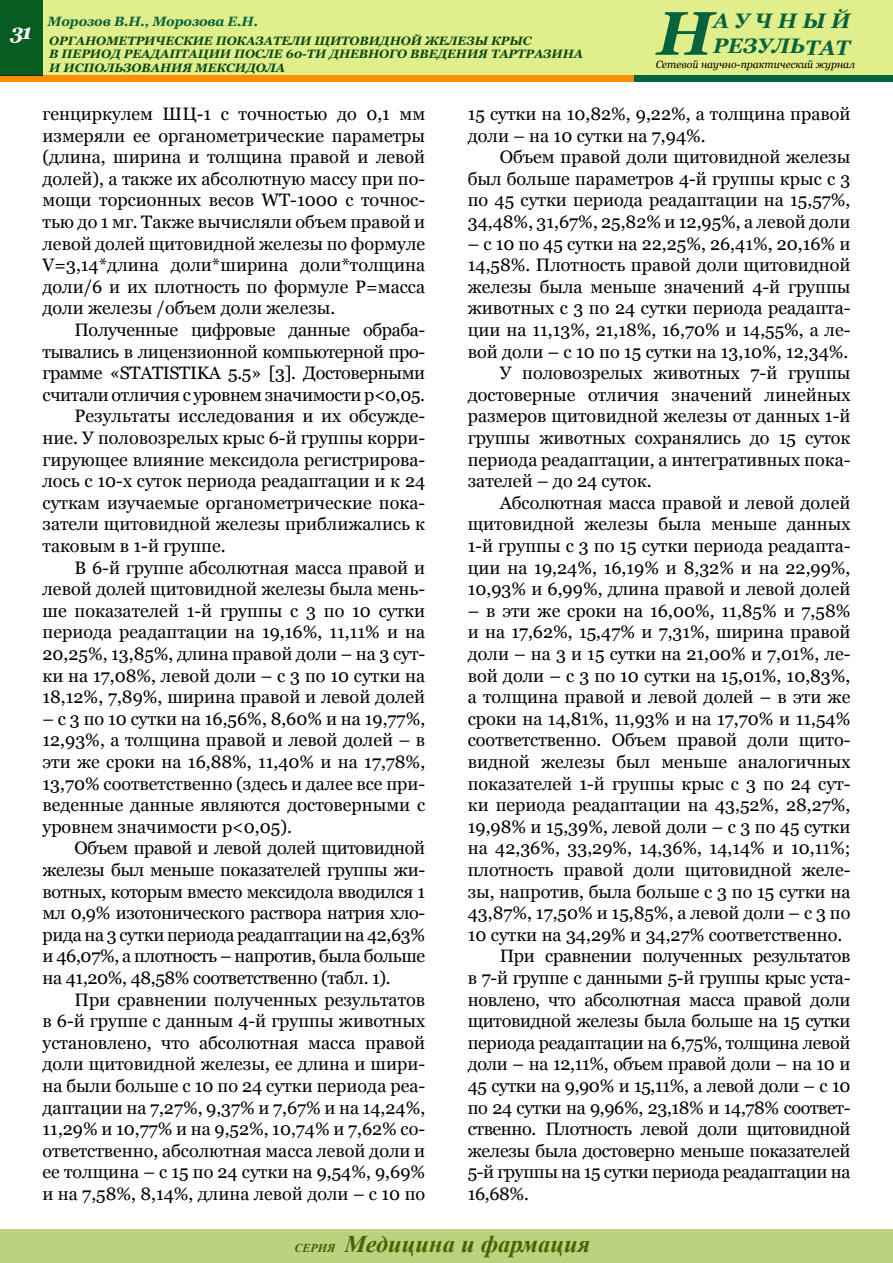
<style>
.page{position:relative;width:893px;height:1263px;background:#fff}
.page>*{position:absolute;margin:0;border:0;box-sizing:border-box;transform-origin:0 0}
.t1{font:italic 700 61.5px "Georgia";color:#07633d}
.t2{font:italic 700 24px "Times New Roman";color:#466400}
.t3{font:italic 700 21px/25.2px "Georgia";color:#07633d}
.t4{font:18px/21.6px "Georgia";color:#000;text-align:justify}
.t5{font:18px "Georgia";letter-spacing:-.02em;color:#000}
.t6{font:italic 700 13.5px "Georgia";letter-spacing:-.01em;color:#07633d}
.t7{font:italic 700 12.15px/13.5px "Georgia";color:#074812}
.t8{font:italic 10.5px "Georgia";color:#000}
.s1{font-size:12px}
</style>
<div class="page">
<div style="left:0;top:1229px;width:893px;height:34px;background:#bbd380"></div>
<div style="left:0;top:0;width:893px;height:81px;background:#e0ee8c"></div>
<div style="left:0;top:75px;width:655px;height:7px;background:#ff8d00"></div>
<div style="left:0;top:0;width:43px;height:75px;background:#065c21"></div>
<div style="left:634px;top:75px;width:259px;height:7px;background:#07633d"></div>
<p class="t6" style="left:48px;top:13px;width:212px">Морозов В.Н., Морозова Е.Н.</p>
<p class="t7" style="left:49px;top:34px;width:535px;text-indent:-39px"><sup>31</sup> ОРГАНОМЕТРИЧЕСКИЕ ПОКАЗАТЕЛИ ЩИТОВИДНОЙ ЖЕЛЕЗЫ КРЫС<br>В ПЕРИОД РЕАДАПТАЦИИ ПОСЛЕ 60-ТИ ДНЕВНОГО ВВЕДЕНИЯ ТАРТРАЗИНА<br>И ИСПОЛЬЗОВАНИЯ МЕКСИДОЛА</p>
<p class="t3" style="left:713px;top:8px;width:139px">АУЧНЫЙ<br>РЕЗУЛЬТАТ</p>
<h1 class="t1" style="left:657px;top:-2px;width:58px">Н</h1>
<p class="t8" style="left:655px;top:58px;width:201px">Сетевой научно-практический журнал</p>
<p class="t4" style="left:43px;top:103px;width:384px">генциркулем ШЦ-1 с точностью до 0,1 мм измеряли ее органометрические параметры (длина, ширина и толщина правой и левой долей), а также их абсолютную массу при по&shy;мощи торсионных весов WT-1000 с точнос&shy;тью до 1 мг. Также вычисляли объем правой и левой долей щитовидной железы по формуле V=3,14*длина доли*ширина доли*толщина доли/6 и их плотность по формуле Р=масса доли железы /объем доли железы.</p>
<p class="t5" style="left:74px;top:319px;width:352px">Полученные цифровые данные обраба-</p>
<p class="t5" style="left:43px;top:341px;width:384px">тывались в лицензионной компьютерной про-</p>
<p class="t5" style="left:43px;top:363px;width:384px">грамме «STATISTIKA 5.5» [3]. Достоверными</p>
<p class="t5" style="left:43px;top:384px;width:384px">считали отличия с уровнем значимости р&lt;0,05.</p>
<p class="t4" style="left:74px;top:405px;width:352px">Результаты исследования и их обсужде-</p>
<p class="t4" style="left:43px;top:427px;width:384px">ние. У половозрелых крыс 6-й группы корри-</p>
<p class="t4" style="left:43px;top:448px;width:384px">гирующее влияние мексидола регистрирова-</p>
<p class="t4" style="left:43px;top:470px;width:384px">лось с 10-х суток периода реадаптации и к 24</p>
<p class="t4" style="left:43px;top:492px;width:384px">суткам изучаемые органометрические пока-</p>
<p class="t4" style="left:43px;top:513px;width:384px">затели щитовидной железы приближались к</p>
<p class="t4" style="left:43px;top:535px;width:185px">таковым в 1-й группе.</p>
<p class="t4" style="left:74px;top:556px;width:352px">В 6-й группе абсолютная масса правой и</p>
<p class="t4" style="left:43px;top:578px;width:384px">левой долей щитовидной железы была мень-</p>
<p class="t4" style="left:43px;top:600px;width:384px">ше показателей 1-й группы с 3 по 10 сутки</p>
<p class="t4" style="left:43px;top:621px;width:384px">периода реадаптации на 19,16%, 11,11% и на</p>
<p class="t4" style="left:43px;top:643px;width:384px">20,25%, 13,85%, длина правой доли – на 3 сут-</p>
<p class="t4" style="left:43px;top:664px;width:384px">ки на 17,08%, левой доли – с 3 по 10 сутки на</p>
<p class="t4" style="left:43px;top:686px;width:384px">18,12%, 7,89%, ширина правой и левой долей</p>
<p class="t4" style="left:43px;top:708px;width:384px">– с 3 по 10 сутки на 16,56%, 8,60% и на 19,77%, 12,93%, а толщина правой и левой долей – в эти же сроки на 16,88%, 11,40% и на 17,78%, 13,70% соответственно (здесь и далее все при&shy;веденные данные являются достоверными с уровнем значимости р&lt;0,05).</p>
<p class="t4" style="left:43px;top:837px;width:384px;text-indent:32px">Объем правой и левой долей щитовидной железы был меньше показателей группы жи&shy;вотных, которым вместо мексидола вводился 1 мл 0,9% изотонического раствора натрия хло&shy;рида на 3 сутки периода реадаптации на 42,63% и 46,07%, а плотность – напротив, была больше на 41,20%, 48,58% соответственно (табл. 1).</p>
<p class="t4" style="left:43px;top:988px;width:384px;text-indent:32px">При сравнении полученных результатов в 6-й группе с данным 4-й группы животных установлено, что абсолютная масса правой доли щитовидной железы, ее длина и шири&shy;на были больше с 10 по 24 сутки периода реа&shy;даптации на 7,27%, 9,37% и 7,67% и на 14,24%, 11,29% и 10,77% и на 9,52%, 10,74% и 7,62% со&shy;ответственно, абсолютная масса левой доли и ее толщина – с 15 по 24 сутки на 9,54%, 9,69% и на 7,58%, 8,14%, длина левой доли – с 10 по</p>
<p class="t4" style="left:468px;top:103px;width:384px">15 сутки на 10,82%, 9,22%, а толщина правой доли – на 10 сутки на 7,94%.</p>
<p class="t4" style="left:468px;top:146px;width:384px;text-indent:32px">Объем правой доли щитовидной железы был больше параметров 4-й группы крыс с 3 по 45 сутки периода реадаптации на 15,57%, 34,48%, 31,67%, 25,82% и 12,95%, а левой доли</p>
<p class="t4" style="left:468px;top:232px;width:384px">– с 10 по 45 сутки на 22,25%, 26,41%, 20,16% и</p>
<p class="t4" style="left:468px;top:254px;width:384px">14,58%. Плотность правой доли щитовидной</p>
<p class="t4" style="left:468px;top:276px;width:384px">железы была меньше значений 4-й группы</p>
<p class="t4" style="left:468px;top:297px;width:384px">животных с 3 по 24 сутки периода реадапта-</p>
<p class="t4" style="left:468px;top:319px;width:384px">ции на 11,13%, 21,18%, 16,70% и 14,55%, а ле-</p>
<p class="t4" style="left:468px;top:340px;width:382px">вой доли – с 10 по 15 сутки на 13,10%, 12,34%.</p>
<p class="t4" style="left:500px;top:362px;width:352px">У половозрелых животных 7-й группы</p>
<p class="t4" style="left:468px;top:384px;width:384px">достоверные отличия значений линейных</p>
<p class="t4" style="left:468px;top:405px;width:384px">размеров щитовидной железы от данных 1-й</p>
<p class="t4" style="left:468px;top:427px;width:384px">группы животных сохранялись до 15 суток</p>
<p class="t4" style="left:468px;top:448px;width:384px">периода реадаптации, а интегративных пока-</p>
<p class="t4" style="left:468px;top:470px;width:185px">зателей – до 24 суток.</p>
<p class="t4" style="left:500px;top:492px;width:352px">Абсолютная масса правой и левой долей</p>
<p class="t4" style="left:468px;top:513px;width:384px">щитовидной железы была меньше данных</p>
<p class="t4" style="left:468px;top:535px;width:384px">1-й группы с 3 по 15 сутки периода реадапта-</p>
<p class="t4" style="left:468px;top:556px;width:384px">ции на 19,24%, 16,19% и 8,32% и на 22,99%,</p>
<p class="t4" style="left:468px;top:578px;width:384px">10,93% и 6,99%, длина правой и левой долей</p>
<p class="t4" style="left:468px;top:600px;width:384px">– в эти же сроки на 16,00%, 11,85% и 7,58%</p>
<p class="t4" style="left:468px;top:621px;width:384px">и на 17,62%, 15,47% и 7,31%, ширина правой</p>
<p class="t4" style="left:468px;top:643px;width:384px">доли – на 3 и 15 сутки на 21,00% и 7,01%, ле-</p>
<p class="t4" style="left:468px;top:664px;width:384px">вой доли – с 3 по 10 сутки на 15,01%, 10,83%,</p>
<p class="t4" style="left:468px;top:686px;width:384px">а толщина правой и левой долей – в эти же</p>
<p class="t4" style="left:468px;top:708px;width:384px">сроки на 14,81%, 11,93% и на 17,70% и 11,54%</p>
<p class="t4" style="left:468px;top:729px;width:384px">соответственно. Объем правой доли щито-</p>
<p class="t4" style="left:468px;top:751px;width:384px">видной железы был меньше аналогичных</p>
<p class="t4" style="left:468px;top:772px;width:384px">показателей 1-й группы крыс с 3 по 24 сут-</p>
<p class="t4" style="left:468px;top:794px;width:384px">ки периода реадаптации на 43,52%, 28,27%,</p>
<p class="t4" style="left:468px;top:816px;width:384px">19,98% и 15,39%, левой доли – с 3 по 45 сутки</p>
<p class="t4" style="left:468px;top:837px;width:384px">на 42,36%, 33,29%, 14,36%, 14,14% и 10,11%;</p>
<p class="t4" style="left:468px;top:859px;width:384px">плотность правой доли щитовидной желе-</p>
<p class="t4" style="left:468px;top:880px;width:384px">зы, напротив, была больше с 3 по 15 сутки на</p>
<p class="t4" style="left:468px;top:902px;width:384px">43,87%, 17,50% и 15,85%, а левой доли – с 3 по</p>
<p class="t4" style="left:468px;top:924px;width:376px">10 сутки на 34,29% и 34,27% соответственно.</p>
<p class="t5" style="left:500px;top:946px;width:352px">При сравнении полученных результатов</p>
<p class="t5" style="left:468px;top:967px;width:384px">в 7-й группе с данными 5-й группы крыс уста-</p>
<p class="t5" style="left:468px;top:989px;width:384px">новлено, что абсолютная масса правой доли</p>
<p class="t5" style="left:468px;top:1011px;width:384px">щитовидной железы была больше на 15 сутки</p>
<p class="t5" style="left:468px;top:1032px;width:384px">периода реадаптации на 6,75%, толщина левой</p>
<p class="t5" style="left:468px;top:1054px;width:384px">доли – на 12,11%, объем правой доли – на 10 и</p>
<p class="t5" style="left:468px;top:1075px;width:384px">45 сутки на 9,90% и 15,11%, а левой доли – с 10</p>
<p class="t5" style="left:468px;top:1097px;width:384px">по 24 сутки на 9,96%, 23,18% и 14,78% соответ-</p>
<p class="t5" style="left:468px;top:1119px;width:384px">ственно. Плотность левой доли щитовидной</p>
<p class="t5" style="left:468px;top:1140px;width:384px">железы была достоверно меньше показателей</p>
<p class="t5" style="left:468px;top:1162px;width:384px">5-й группы на 15 сутки периода реадаптации на</p>
<p class="t4" style="left:468px;top:1183px;width:63px">16,68%.</p>
<h2 class="t2" style="left:294px;top:1227px;width:297px"><span class="s1">СЕРИЯ</span> Медицина и фармация</h2>
</div>
